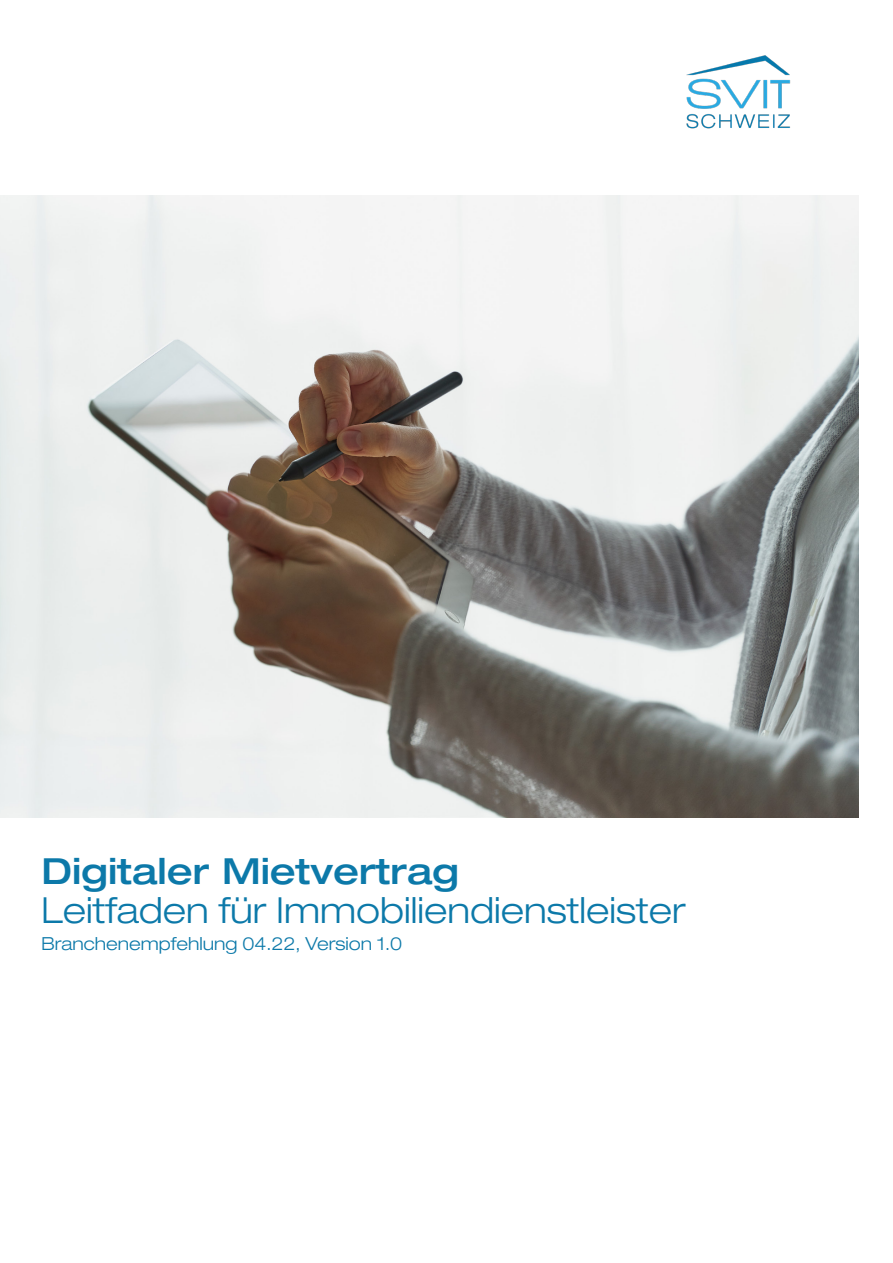
<style>
.page{position:relative;width:893px;height:1263px;background:#fff}
.page>*{position:absolute;margin:0;border:0;box-sizing:border-box;transform-origin:0 0}
.t1{font:300 expanded 36px "Helvetica Neue LT Std";color:#0c79a9}
.t2{font:500 expanded 36px "Helvetica Neue LT Std";color:#0c79a9}
.t3{font:300 expanded 18px "Helvetica Neue LT Std";color:#0c79a9}
</style>
<div class="page">
<img style="left:687px;top:55px;width:104px;height:74px">
<img style="left:0;top:196px;width:858px;height:622px">
<p class="t2" style="left:41px;top:849px;width:419px">Digitaler Mietvertrag</p>
<p class="t1" style="left:41px;top:889px;width:645px">Leitfaden für Immobiliendienstleister</p>
<p class="t3" style="left:41px;top:933px;width:362px">Branchenempfehlung 04.22, Version 1.0</p>
</div>
